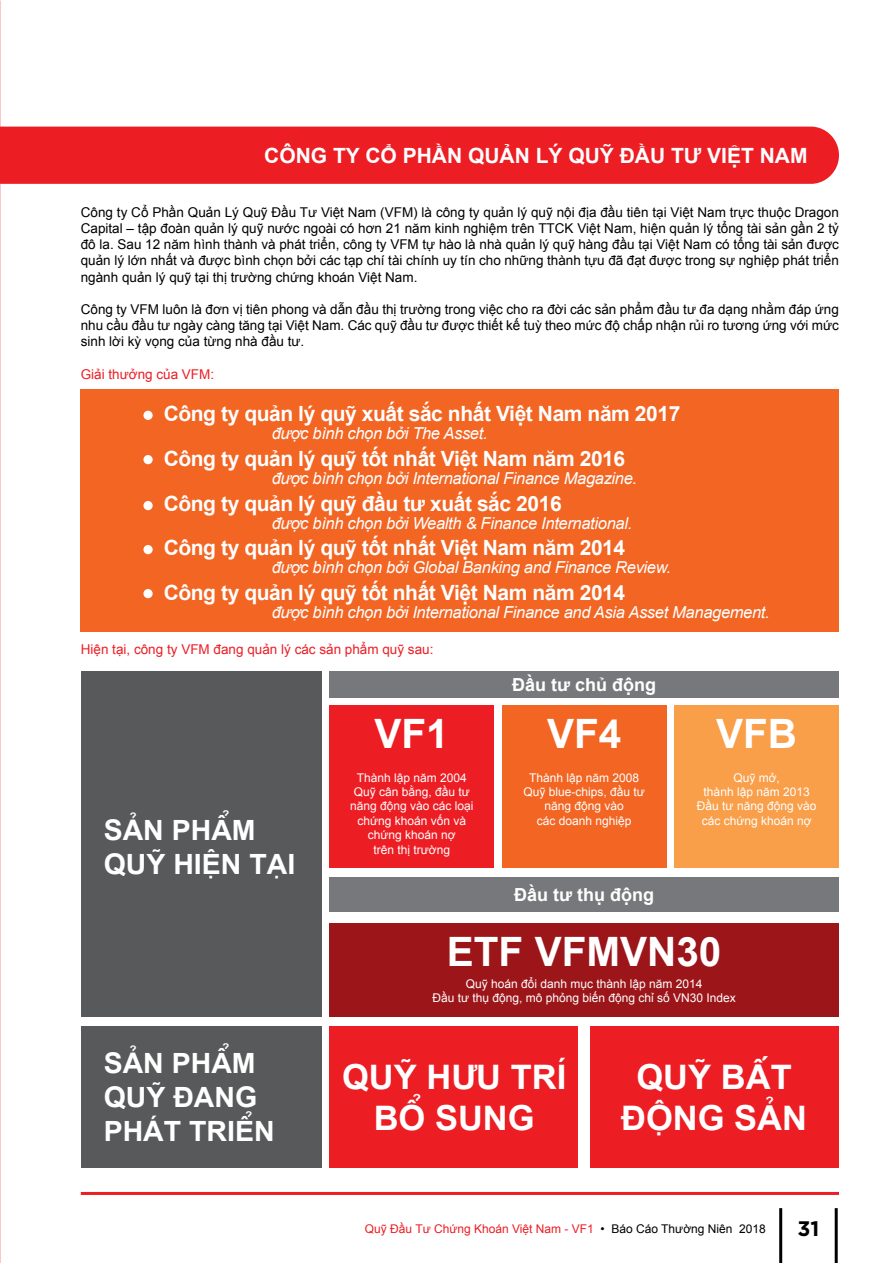
<style>
.page{position:relative;width:893px;height:1263px;background:#fff}
.page>*{position:absolute;margin:0;border:0;box-sizing:border-box;transform-origin:0 0}
.t1{font:700 40.5px "Arial";color:#fff}
.t2{font:34.5px/41.4px "TGVT Arial Bold";color:#fff;text-align:center}
.t3{font:28.5px/34.2px "TGVT Arial Bold";color:#fff}
.t4{font:700 21px "Arial";letter-spacing:-.02em;color:#fff}
.t5{font:700 21px "Arial";color:#fff}
.t6{font:700 21px "Gotham";color:#000}
.t7{font:700 18px "Arial";color:#fff}
.t8{font:italic 16.5px "Arial";letter-spacing:-.02em;color:#fff}
.t9{font:13.5px/16.2px "Arial";color:#000;text-align:justify}
.t10{font:13.5px "Arial";color:#ed1d24}
.t11{font:12px/14.4px "Arial";color:#fff;text-align:center}
.t12{font:12px "Arial";color:#ed1d24}
.s1{color:#000}
</style>
<div class="page">
<div style="left:0;top:127px;width:839px;height:57px;background:#ed1d24"></div>
<hr style="left:779px;top:1208px;width:3px;height:55px;background:#000">
<hr style="left:835px;top:1208px;width:3px;height:55px;background:#000">
<hr style="left:81px;top:1192px;width:758px;height:3px;background:#ed1d24">
<div style="left:81px;top:389px;width:758px;height:242px;background:#f26522"></div>
<div style="left:81px;top:671px;width:240px;height:346px;background:#58595b"></div>
<div style="left:81px;top:1026px;width:240px;height:142px;background:#58595b"></div>
<div style="left:329px;top:671px;width:510px;height:27px;background:#77787b"></div>
<div style="left:329px;top:877px;width:510px;height:35px;background:#77787b"></div>
<div style="left:329px;top:923px;width:510px;height:94px;background:#9c1519"></div>
<div style="left:329px;top:705px;width:165px;height:163px;background:#ed1d24"></div>
<div style="left:329px;top:1026px;width:249px;height:142px;background:#ed1d24"></div>
<div style="left:590px;top:1026px;width:248px;height:142px;background:#ed1d24"></div>
<div style="left:502px;top:705px;width:164px;height:163px;background:#f26522"></div>
<div style="left:674px;top:705px;width:165px;height:163px;background:#f99e49"></div>
<div style="left:143px;top:411px;width:10px;height:9px;background:#fff;border-radius:50%"></div>
<div style="left:143px;top:455px;width:10px;height:9px;background:#fff;border-radius:50%"></div>
<div style="left:143px;top:501px;width:10px;height:9px;background:#fff;border-radius:50%"></div>
<div style="left:143px;top:545px;width:10px;height:9px;background:#fff;border-radius:50%"></div>
<div style="left:143px;top:589px;width:10px;height:9px;background:#fff;border-radius:50%"></div>
<h3 class="t5" style="left:264px;top:141px;width:545px">CÔNG TY CỔ PHẦN QUẢN LÝ QUỸ ĐẦU TƯ VIỆT NAM</h3>
<p class="t9" style="left:81px;top:204px;width:760px">Công ty Cổ Phần Quản Lý Quỹ Đầu Tư Việt Nam (VFM) là công ty quản lý quỹ nội địa đầu tiên tại Việt Nam trực thuộc Dragon Capital – tập đoàn quản lý quỹ nước ngoài có hơn 21 năm kinh nghiệm trên TTCK Việt Nam, hiện quản lý tổng tài sản gần 2 tỷ đô la. Sau 12 năm hình thành và phát triển, công ty VFM tự hào là nhà quản lý quỹ hàng đầu tại Việt Nam có tổng tài sản được quản lý lớn nhất và được bình chọn bởi các tạp chí tài chính uy tín cho những thành tựu đã đạt được trong sự nghiệp phát triển ngành quản lý quỹ tại thị trường chứng khoán Việt Nam.</p>
<p class="t9" style="left:81px;top:301px;width:760px">Công ty VFM luôn là đơn vị tiên phong và dẫn đầu thị trường trong việc cho ra đời các sản phẩm đầu tư đa dạng nhằm đáp ứng nhu cầu đầu tư ngày càng tăng tại Việt Nam. Các quỹ đầu tư được thiết kế tuỳ theo mức độ chấp nhận rủi ro tương ứng với mức sinh lời kỳ vọng của từng nhà đầu tư.</p>
<p class="t10" style="left:81px;top:365px;width:135px">Giải thưởng của VFM:</p>
<h3 class="t4" style="left:164px;top:400px;width:518px">Công ty quản lý quỹ xuất sắc nhất Việt Nam năm 2017</h3>
<p class="t8" style="left:272px;top:423px;width:217px">được bình chọn bởi The Asset.</p>
<h3 class="t4" style="left:164px;top:445px;width:463px">Công ty quản lý quỹ tốt nhất Việt Nam năm 2016</h3>
<p class="t8" style="left:272px;top:467px;width:367px">được bình chọn bởi International Finance Magazine.</p>
<h3 class="t4" style="left:164px;top:489px;width:399px">Công ty quản lý quỹ đầu tư xuất sắc 2016</h3>
<p class="t8" style="left:272px;top:512px;width:362px">được bình chọn bởi Wealth &amp; Finance International.</p>
<h3 class="t4" style="left:164px;top:534px;width:463px">Công ty quản lý quỹ tốt nhất Việt Nam năm 2014</h3>
<p class="t8" style="left:272px;top:556px;width:401px">được bình chọn bởi Global Banking and Finance Review.</p>
<h3 class="t4" style="left:164px;top:578px;width:463px">Công ty quản lý quỹ tốt nhất Việt Nam năm 2014</h3>
<p class="t8" style="left:272px;top:601px;width:500px">được bình chọn bởi International Finance and Asia Asset Management.</p>
<p class="t10" style="left:81px;top:641px;width:354px">Hiện tại, công ty VFM đang quản lý các sản phẩm quỹ sau:</p>
<h3 class="t3" style="left:104px;top:810px;width:193px">SẢN PHẨM<br>QUỸ HIỆN TẠI</h3>
<h1 class="t1" style="left:375px;top:706px;width:76px">VF1</h1>
<p class="t11" style="left:350px;top:770px;width:125px">Thành lập năm 2004<br>Quỹ cân bằng, đầu tư năng động vào các loại chứng khoán vốn và chứng khoán nợ<br>trên thị trường</p>
<h3 class="t7" style="left:512px;top:673px;width:146px">Đầu tư chủ động</h3>
<h1 class="t1" style="left:547px;top:706px;width:76px">VF4</h1>
<p class="t11" style="left:523px;top:770px;width:123px">Thành lập năm 2008<br>Quỹ blue-chips, đầu tư năng động vào<br>các doanh nghiệp</p>
<h3 class="t7" style="left:514px;top:883px;width:142px">Đầu tư thụ động</h3>
<h1 class="t1" style="left:716px;top:706px;width:83px">VFB</h1>
<p class="t11" style="left:697px;top:770px;width:121px">Quỹ mở,<br>thành lập năm 2013<br>Đầu tư năng động vào các chứng khoán nợ</p>
<h1 class="t1" style="left:447px;top:924px;width:276px">ETF VFMVN30</h1>
<h3 class="t3" style="left:104px;top:1043px;width:172px">SẢN PHẨM<br>QUỸ ĐANG<br>PHÁT TRIỂN</h3>
<p class="t11" style="left:432px;top:976px;width:305px">Quỹ hoán đổi danh mục thành lập năm 2014<br>Đầu tư thụ động, mô phỏng biến động chỉ số VN30 Index</p>
<h2 class="t2" style="left:342px;top:1053px;width:226px">QUỸ HƯU TRÍ<br>BỔ SUNG</h2>
<h2 class="t2" style="left:621px;top:1053px;width:187px">QUỸ BẤT<br>ĐỘNG SẢN</h2>
<p class="t12" style="left:365px;top:1220px;width:403px">Quỹ Đầu Tư Chứng Khoán Việt Nam - VF1 <span class="s1">• Báo Cáo Thường Niên 2018</span></p>
<h3 class="t6" style="left:797px;top:1214px;width:23px">31</h3>
</div>
